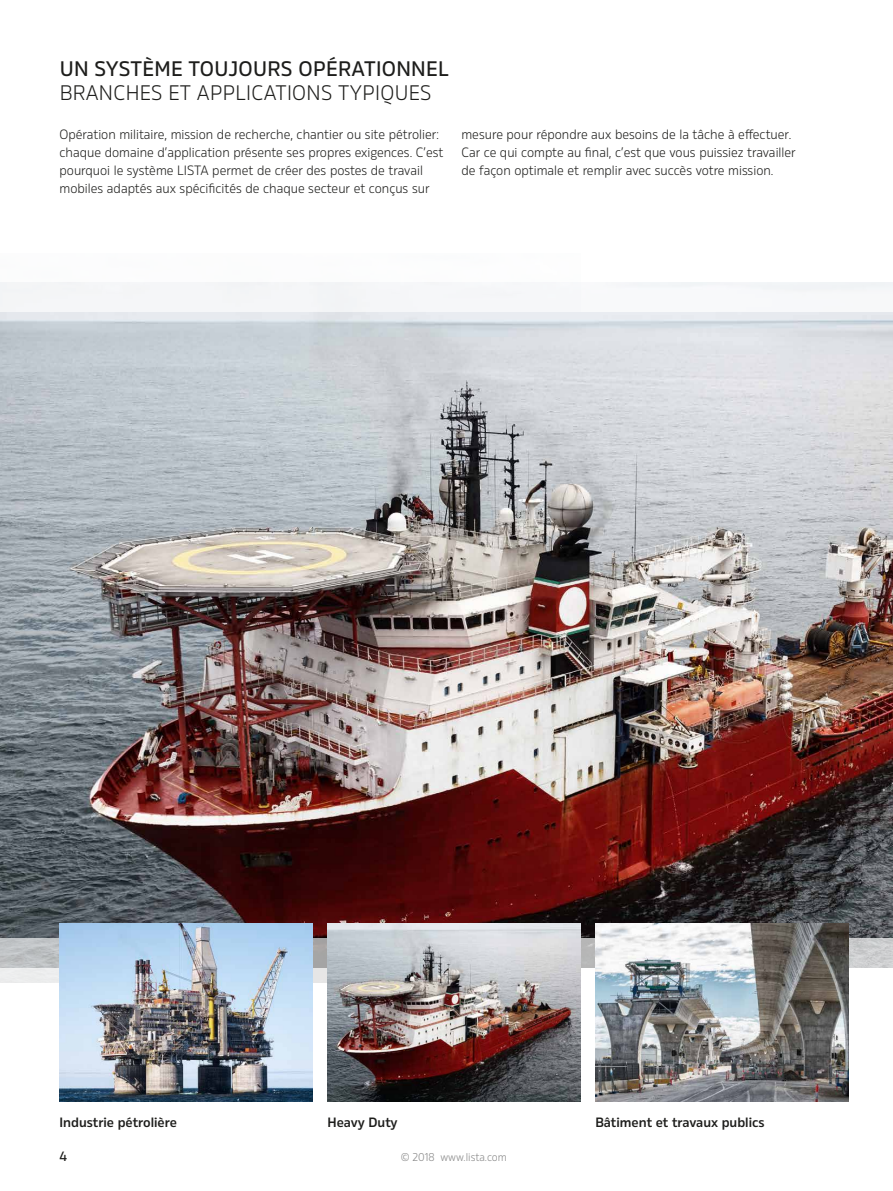
<style>
.page{position:relative;width:893px;height:1191px;background:#fff}
.page>*{position:absolute;margin:0;border:0;box-sizing:border-box;transform-origin:0 0}
.t1{font:300 21px "Rleud";letter-spacing:.015em;color:#1d1d1b}
.t2{font:500 21px "Rleud";letter-spacing:.015em;color:#1d1d1b}
.t3{font:300 13.5px/18px "Rleud";color:#1d1d1b}
.t4{font:600 13.5px "Rleud";color:#1d1d1b}
.t5{font:500 13.5px "Rleud";color:#1d1d1b}
.t6{font:300 11.25px "Rleud";color:#878787}
</style>
<div class="page">
<img style="left:0;top:283px;width:893px;height:684px">
<img style="left:0;top:313px;width:893px;height:625px">
<img style="left:60px;top:923px;width:253px;height:178px">
<img style="left:327px;top:923px;width:253px;height:178px">
<img style="left:595px;top:923px;width:253px;height:178px">
<h1 class="t2" style="left:60px;top:55px;width:391px">UN SYSTÈME TOUJOURS OPÉRATIONNEL</h1>
<h1 class="t1" style="left:60px;top:79px;width:373px">BRANCHES ET APPLICATIONS TYPIQUES</h1>
<p class="t3" style="left:60px;top:125px;width:385px">Opération militaire, mission de recherche, chantier ou site pétrolier : chaque domaine d’application présente ses propres exigences. C’est pourquoi le système LISTA permet de créer des postes de travail mobiles adaptés aux spécificités de chaque secteur et conçus sur</p>
<p class="t3" style="left:461px;top:125px;width:336px">mesure pour répondre aux besoins de la tâche à effectuer.<br>Car ce qui compte au final, c’est que vous puissiez travailler de façon optimale et remplir avec succès votre mission.</p>
<p class="t4" style="left:60px;top:1113px;width:119px">Industrie pétrolière</p>
<p class="t4" style="left:327px;top:1113px;width:72px">Heavy Duty</p>
<p class="t4" style="left:595px;top:1113px;width:171px">Bâtiment et travaux publics</p>
<p class="t5" style="left:60px;top:1147px;width:9px">4</p>
<p class="t6" style="left:401px;top:1150px;width:108px">© 2018 www.lista.com</p>
</div>
